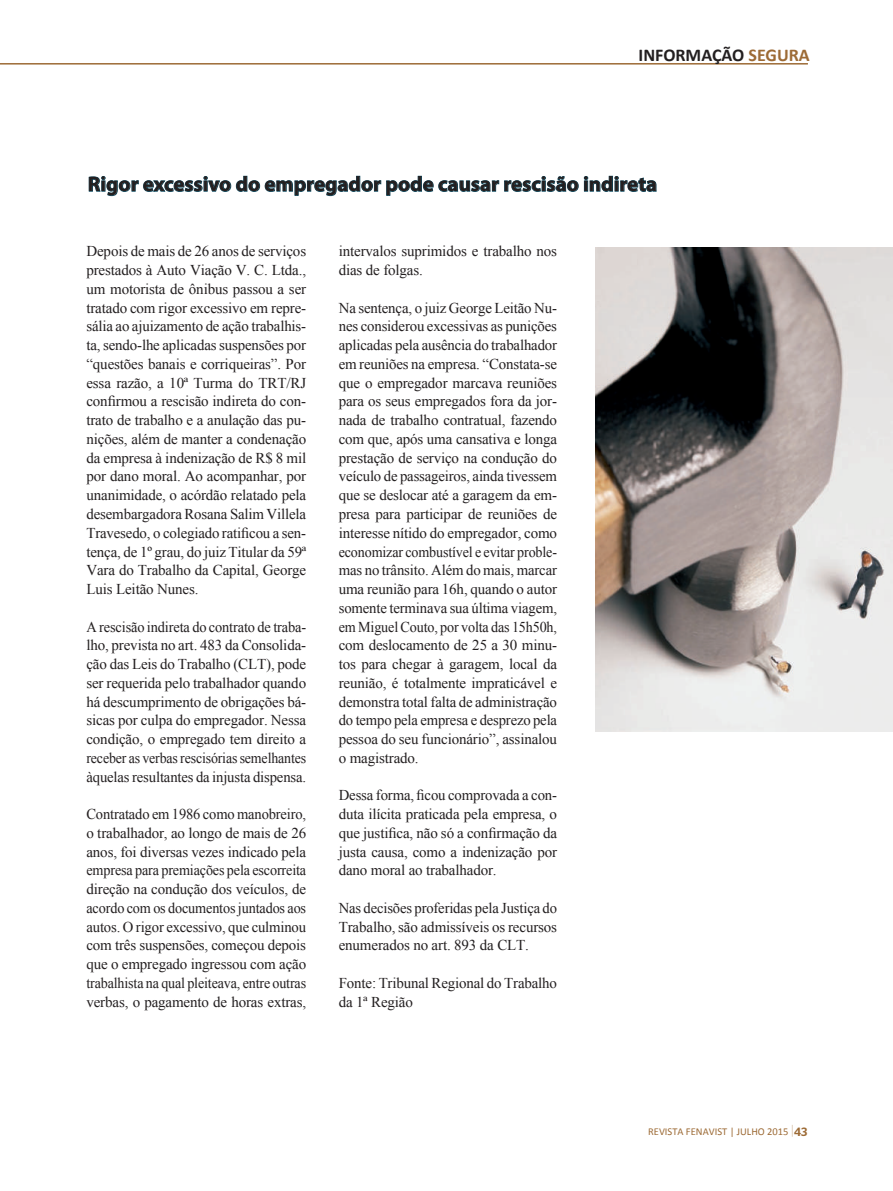
<style>
.page{position:relative;width:893px;height:1191px;background:#fff}
.page>*{position:absolute;margin:0;border:0;box-sizing:border-box;transform-origin:0 0}
.t1{font:700 21px "Myriad Pro";color:#231f20}
.t2{font:700 18px "Calibri";color:#231f20}
.t3{font:15px/18.8px "Times New Roman";letter-spacing:-.01em;color:#231f20;text-align:justify}
.t4{font:15px/18.8px "Times New Roman";letter-spacing:-.01em;color:#231f20;text-align:justify;scale:.96 1}
.t5{font:10.5px "Calibri";color:#9d6b36}
.s1{color:#9d6b36}
.s2{font-family:"Stag Sans";font-weight:100;font-size:15px}
.s3{font-family:"Stag Sans";font-weight:500;font-size:12px}
</style>
<div class="page">
<hr style="left:0;top:63px;width:808px;height:2px;background:#9d6b36">
<svg style="left:89px;top:175px;width:568px;height:22px"></svg>
<img style="left:595px;top:247px;width:298px;height:484px">
<p class="t2" style="left:639px;top:43px;width:173px">INFORMAÇÃO <span class="s1">SEGURA</span></p>
<h1 class="t1" style="left:88px;top:170px;width:571px">Rigor excessivo do empregador pode causar rescisão indireta</h1>
<p class="t3" style="left:86px;top:242px;width:221px">Depois de mais de 26 anos de serviços prestados à Auto Viação V. C. Ltda., um motorista de ônibus passou a ser tratado com rigor excessivo em repre&shy;sália ao ajuizamento de ação trabalhis&shy;ta, sendo-lhe aplicadas suspensões por “questões banais e corriqueiras”. Por essa razão, a 10ª Turma do TRT/RJ confirmou a rescisão indireta do con&shy;trato de trabalho e a anulação das pu&shy;nições, além de manter a condenação da empresa à indenização de R$ 8 mil por dano moral. Ao acompanhar, por unanimidade, o acórdão relatado pela desembargadora Rosana Salim Villela Travesedo, o colegiado ratificou a sen&shy;tença, de 1º grau, do juiz Titular da 59ª Vara do Trabalho da Capital, George Luis Leitão Nunes.</p>
<p class="t4" style="left:86px;top:617px;width:230px">A rescisão indireta do contrato de traba&shy;lho, prevista no art. 483 da Consolida&shy;ção das Leis do Trabalho (CLT), pode ser requerida pelo trabalhador quando há descumprimento de obrigações bá&shy;sicas por culpa do empregador. Nessa condição, o empregado tem direito a receber as verbas rescisórias semelhantes àquelas resultantes da injusta dispensa.</p>
<p class="t3" style="left:86px;top:804px;width:221px">Contratado em 1986 como manobreiro, o trabalhador, ao longo de mais de 26 anos, foi diversas vezes indicado pela empresa para premiações pela escorreita direção na condução dos veículos, de acordo com os documentos juntados aos autos. O rigor excessivo, que culminou com três suspensões, começou depois que o empregado ingressou com ação trabalhista na qual pleiteava, entre outras verbas, o pagamento de horas extras,</p>
<p class="t3" style="left:339px;top:242px;width:220px">intervalos suprimidos e trabalho nos dias de folgas.</p>
<p class="t3" style="left:339px;top:298px;width:220px">Na sentença, o juiz George Leitão Nu&shy;nes considerou excessivas as punições aplicadas pela ausência do trabalhador em reuniões na empresa. “Constata-se que o empregador marcava reuniões para os seus empregados fora da jor&shy;nada de trabalho contratual, fazendo com que, após uma cansativa e longa prestação de serviço na condução do veículo de passageiros, ainda tivessem que se deslocar até a garagem da em&shy;presa para participar de reuniões de interesse nítido do empregador, como economizar combustível e evitar proble&shy;mas no trânsito. Além do mais, marcar uma reunião para 16h, quando o autor somente terminava sua última viagem, em Miguel Couto, por volta das 15h50h, com deslocamento de 25 a 30 minu&shy;tos para chegar à garagem, local da reunião, é totalmente impraticável e demonstra total falta de administração do tempo pela empresa e desprezo pela pessoa do seu funcionário”, assinalou o magistrado.</p>
<p class="t3" style="left:339px;top:785px;width:220px">Dessa forma, ficou comprovada a con&shy;duta ilícita praticada pela empresa, o que justifica, não só a confirmação da justa causa, como a indenização por dano moral ao trabalhador.</p>
<p class="t3" style="left:339px;top:898px;width:220px">Nas decisões proferidas pela Justiça do Trabalho, são admissíveis os recursos enumerados no art. 893 da CLT.</p>
<p class="t3" style="left:339px;top:973px;width:220px">Fonte: Tribunal Regional do Trabalho da 1ª Região</p>
<p class="t5" style="left:648px;top:1124px;width:161px">REVISTA FENAVIST | JULHO 2015 <span class="s2">|</span><span class="s3">43</span></p>
</div>
